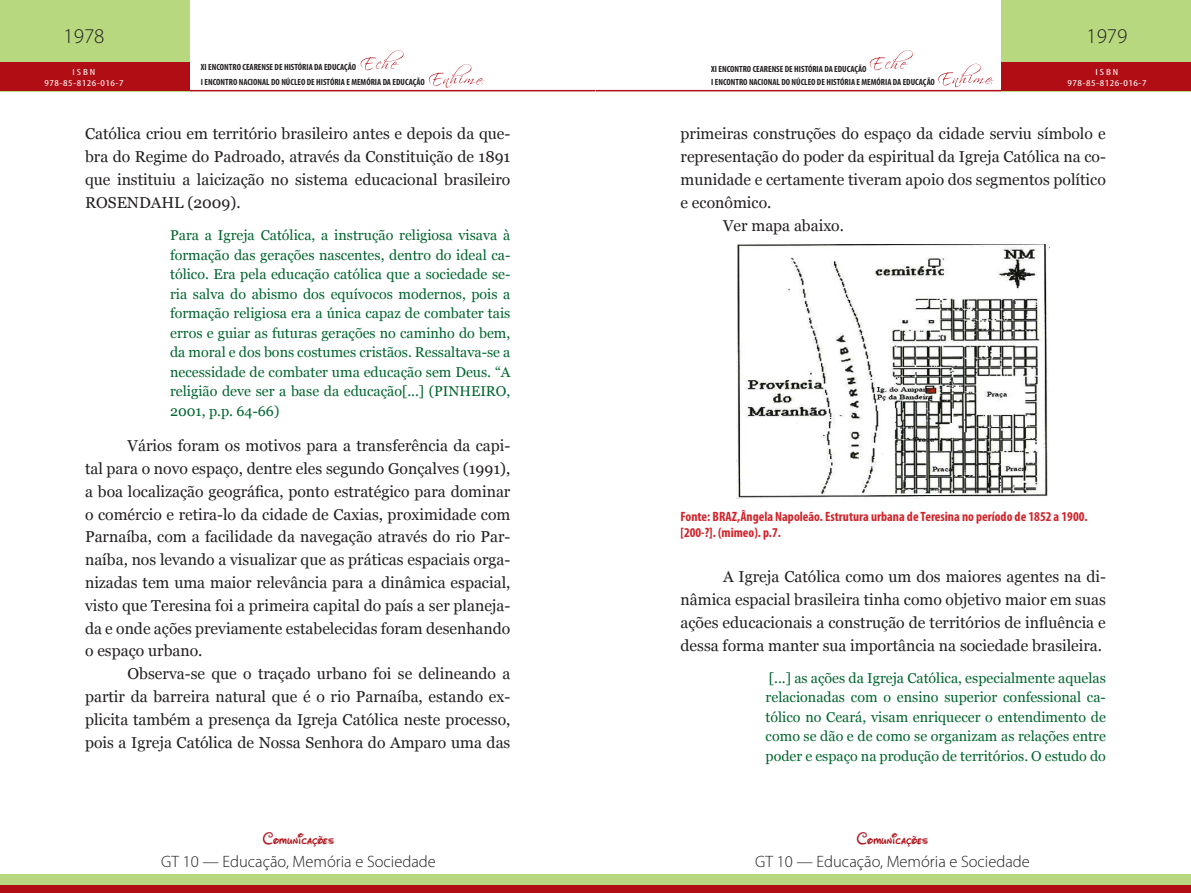
<style>
.page{position:relative;width:1191px;height:893px;background:#fff}
.page>*{position:absolute;margin:0;border:0;box-sizing:border-box;transform-origin:0 0}
.t1{font:300 21px "Myriad Pro";color:#231f20}
.t2{font:300 16.5px "Myriad Pro";color:#231f20}
.t3{font:16.5px "Waltograph";letter-spacing:.01em;color:#b00d15}
.t4{font:15.75px/22.8px "Georgia";color:#231f20;text-align:justify}
.RECUO{font:14.25px/19.5px "Georgia";color:#00652e;text-align:justify}
.LEGENDA{font:700 condensed 13.5px/16.2px "Myriad Pro";color:#d1232a}
.t5{font:700 condensed 9px/15px "Myriad Pro";color:#231f20}
.t6{font:condensed 9px/10.8px "Myriad Pro";letter-spacing:.04em;color:#fff;text-align:center;scale:1.3 1}
</style>
<div class="page">
<hr style="left:189px;top:90px;width:406px;height:1px;background:#b00d15">
<hr style="left:595px;top:90px;width:407px;height:1px;background:#b00d15">
<div style="left:0;top:0;width:189px;height:91px;background:#b7d87e"></div>
<div style="left:1001px;top:0;width:190px;height:91px;background:#b7d87e"></div>
<div style="left:0;top:63px;width:189px;height:28px;background:#b00d15"></div>
<div style="left:1001px;top:63px;width:190px;height:28px;background:#b00d15"></div>
<svg style="left:361px;top:50px;width:43px;height:20px"></svg>
<svg style="left:869px;top:50px;width:43px;height:20px"></svg>
<svg style="left:429px;top:64px;width:55px;height:24px"></svg>
<svg style="left:938px;top:64px;width:55px;height:23px"></svg>
<div style="left:0;top:874px;width:595px;height:19px;background:#b7d87e"></div>
<div style="left:595px;top:874px;width:596px;height:19px;background:#b7d87e"></div>
<div style="left:0;top:885px;width:595px;height:8px;background:#b00d15"></div>
<div style="left:595px;top:885px;width:596px;height:8px;background:#b00d15"></div>
<img style="left:736px;top:245px;width:314px;height:253px">
<h1 class="t1" style="left:63px;top:24px;width:42px">1978</h1>
<h1 class="t1" style="left:1086px;top:24px;width:42px">1979</h1>
<p class="t5" style="left:201px;top:60px;width:225px">XI ENCONTRO CEARENSE DE HISTÓRIA DA EDUCAÇÃO<br>I ENCONTRO NACIONAL DO NÚCLEO DE HISTÓRIA E MEMÓRIA DA EDUCAÇÃO</p>
<p class="t5" style="left:711px;top:62px;width:225px;line-height:13.2px">XI ENCONTRO CEARENSE DE HISTÓRIA DA EDUCAÇÃO<br>I ENCONTRO NACIONAL DO NÚCLEO DE HISTÓRIA E MEMÓRIA DA EDUCAÇÃO</p>
<p class="t6" style="left:44px;top:66px;width:62px">ISBN<br>978-85-8126-016-7</p>
<p class="t6" style="left:1067px;top:66px;width:62px">ISBN<br>978-85-8126-016-7</p>
<p class="t4" style="left:85px;top:123px;width:427px">Católica criou em território brasileiro antes e depois da que&shy;bra do Regime do Padroado, através da Constituição de 1891 que instituiu a laicização no sistema educacional brasileiro ROSENDAHL (2009).</p>
<p class="RECUO" style="left:170px;top:226px;width:342px">Para a Igreja Católica, a instrução religiosa visava à formação das gerações nascentes, dentro do ideal ca&shy;tólico. Era pela educação católica que a sociedade se&shy;ria salva do abismo dos equívocos modernos, pois a formação religiosa era a única capaz de combater tais erros e guiar as futuras gerações no caminho do bem, da moral e dos bons costumes cristãos. Ressaltava-se a necessidade de combater uma educação sem Deus. “A religião deve ser a base da educação[...] (PINHEIRO, 2001, p.p. 64-66)</p>
<p class="t4" style="left:85px;top:435px;width:427px;text-indent:43px">Vários foram os motivos para a transferência da capi&shy;tal para o novo espaço, dentre eles segundo Gonçalves (1991), a boa localização geográfica, ponto estratégico para dominar o comércio e retira-lo da cidade de Caxias, proximidade com Parnaíba, com a facilidade da navegação através do rio Par&shy;naíba, nos levando a visualizar que as práticas espaciais orga&shy;nizadas tem uma maior relevância para a dinâmica espacial, visto que Teresina foi a primeira capital do país a ser planeja&shy;da e onde ações previamente estabelecidas foram desenhando o espaço urbano.</p>
<p class="t4" style="left:85px;top:663px;width:427px;text-indent:43px">Observa-se que o traçado urbano foi se delineando a partir da barreira natural que é o rio Parnaíba, estando ex&shy;plicita também a presença da Igreja Católica neste processo, pois a Igreja Católica de Nossa Senhora do Amparo uma das</p>
<p class="t3" style="left:263px;top:826px;width:73px">Comunicações</p>
<p class="t2" style="left:161px;top:852px;width:276px">GT 10 — Educação, Memória e Sociedade</p>
<p class="t4" style="left:680px;top:123px;width:427px">primeiras construções do espaço da cidade serviu símbolo e representação do poder da espiritual da Igreja Católica na co&shy;munidade e certamente tiveram apoio dos segmentos político e econômico.</p>
<p class="t4" style="left:723px;top:214px;width:122px">Ver mapa abaixo.</p>
<p class="LEGENDA" style="left:680px;top:508px;width:408px">Fonte: BRAZ,Ângela Napoleão. Estrutura urbana de Teresina no período de 1852 a 1900. [200-?]. (mimeo). p.7.</p>
<p class="t4" style="left:680px;top:566px;width:427px;text-indent:43px">A Igreja Católica como um dos maiores agentes na di&shy;nâmica espacial brasileira tinha como objetivo maior em suas ações educacionais a construção de territórios de influência e dessa forma manter sua importância na sociedade brasileira.</p>
<p class="RECUO" style="left:765px;top:669px;width:342px">[...] as ações da Igreja Católica, especialmente aquelas relacionadas com o ensino superior confessional ca&shy;tólico no Ceará, visam enriquecer o entendimento de como se dão e de como se organizam as relações entre poder e espaço na produção de territórios. O estudo do</p>
<p class="t3" style="left:857px;top:826px;width:73px">Comunicações</p>
<p class="t2" style="left:755px;top:852px;width:276px">GT 10 — Educação, Memória e Sociedade</p>
</div>
